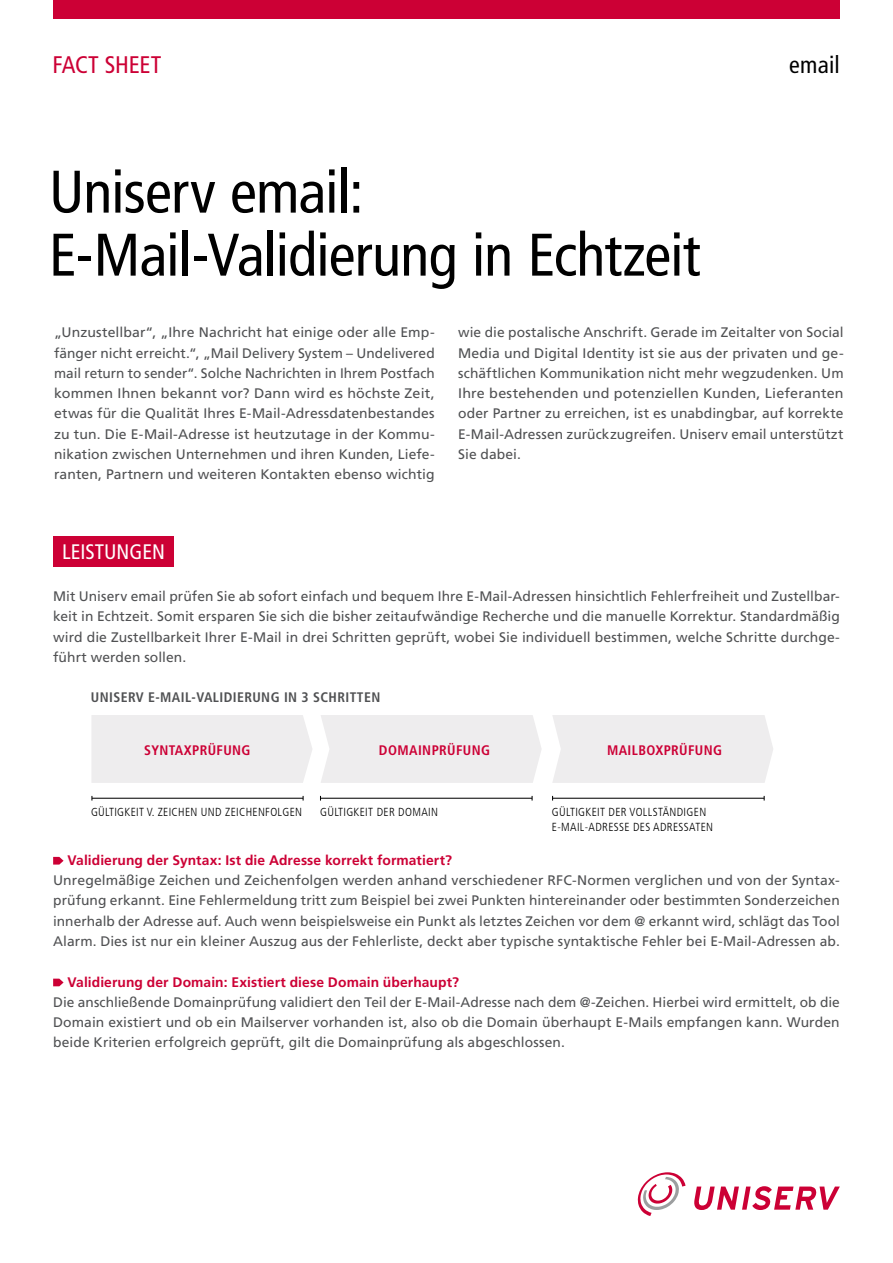
<style>
.page{position:relative;width:893px;height:1263px;background:#fff}
.page>*{position:absolute;margin:0;border:0;box-sizing:border-box;transform-origin:0 0}
.t1{font:condensed 60px/63px "Frutiger LT Com";letter-spacing:-.015em;color:#000}
.t2{font:condensed 24px "Frutiger LT Com";letter-spacing:-.01em;color:#cc0035}
.t3{font:condensed 24px "Frutiger LT Com";color:#000}
.t4{font:condensed 21px "Frutiger LT Com";color:#fff}
.t5{font:13.8px/20.2px "Frutiger LT Com";letter-spacing:.005em;color:#505153;text-align:justify}
.t6{font:700 13.8px "Frutiger LT Com";letter-spacing:.005em;color:#cc0035}
.t7{font:700 condensed 13.8px "Frutiger LT Com";letter-spacing:.03em;color:#cc0035}
.t8{font:700 condensed 13.8px "Frutiger LT Com";letter-spacing:.03em;color:#505153}
.t9{font:300 condensed 11.7px/15.1px "Frutiger LT Com";letter-spacing:.03em;color:#000}
</style>
<div class="page">
<div style="left:53px;top:0;width:787px;height:19px;background:#cc0035"></div>
<svg style="left:694px;top:1186px;width:146px;height:24px"></svg>
<svg style="left:638px;top:1172px;width:47px;height:44px"></svg>
<div style="left:53px;top:536px;width:121px;height:30px;background:#cc0035"></div>
<svg style="left:53px;top:857px;width:11px;height:7px"></svg>
<svg style="left:53px;top:979px;width:11px;height:7px"></svg>
<hr style="left:92px;top:798px;width:211px;height:1px;background:#000">
<hr style="left:320px;top:798px;width:212px;height:1px;background:#000">
<hr style="left:553px;top:798px;width:211px;height:1px;background:#000">
<div style="left:91px;top:715px;width:221px;height:68px;background:#eeedee"></div>
<div style="left:552px;top:715px;width:221px;height:68px;background:#eeedee"></div>
<div style="left:321px;top:715px;width:221px;height:68px;background:#eeedee"></div>
<h2 class="t2" style="left:52px;top:51px;width:111px">Fact Sheet</h2>
<h2 class="t3" style="left:789px;top:51px;width:52px">email</h2>
<h1 class="t1" style="left:49px;top:161px;width:653px">Uniserv email:<br>E-Mail-Validierung in Echtzeit</h1>
<p class="t5" style="left:54px;top:322px;width:382px">„Unzustellbar“, „Ihre Nachricht hat einige oder alle Emp&shy;fänger nicht erreicht.“, „Mail Delivery System – Undelivered mail return to sender“. Solche Nachrichten in Ihrem Postfach kommen Ihnen bekannt vor? Dann wird es höchste Zeit, etwas für die Qualität Ihres E-Mail-Adressdatenbestandes zu tun. Die E-Mail-Adresse ist heutzutage in der Kommu&shy;nikation zwischen Unternehmen und ihren Kunden, Liefe&shy;ranten, Partnern und weiteren Kontakten ebenso wichtig</p>
<p class="t5" style="left:458px;top:322px;width:387px">wie die postalische Anschrift. Gerade im Zeitalter von Social Media und Digital Identity ist sie aus der privaten und ge&shy;schäftlichen Kommunikation nicht mehr wegzudenken. Um Ihre bestehenden und potenziellen Kunden, Lieferanten oder Partner zu erreichen, ist es unabdingbar, auf korrekte E-Mail-Adressen zurückzugreifen. Uniserv email unterstützt Sie dabei.</p>
<h3 class="t4" style="left:62px;top:539px;width:104px">LEISTUNGEN</h3>
<p class="t5" style="left:53px;top:586px;width:788px">Mit Uniserv email prüfen Sie ab sofort einfach und bequem Ihre E-Mail-Adressen hinsichtlich Fehlerfreiheit und Zustellbar&shy;keit in Echtzeit. Somit ersparen Sie sich die bisher zeitaufwändige Recherche und die manuelle Korrektur. Standardmäßig wird die Zustellbarkeit Ihrer E-Mail in drei Schritten geprüft, wobei Sie individuell bestimmen, welche Schritte durchge&shy;führt werden sollen.</p>
<p class="t8" style="left:91px;top:689px;width:291px">UNISERV E-MAIL-VALIDIERUNG IN 3 SCHRITTEN</p>
<p class="t7" style="left:144px;top:742px;width:108px">SYNTAXPRÜFUNG</p>
<p class="t7" style="left:379px;top:742px;width:113px">DOMAINPRÜFUNG</p>
<p class="t7" style="left:607px;top:742px;width:117px">MAILBOXPRÜFUNG</p>
<p class="t9" style="left:91px;top:804px;width:213px">GÜLTIGKEIT V. ZEICHEN UND ZEICHENFOLGEN</p>
<p class="t9" style="left:320px;top:804px;width:119px">GÜLTIGKEIT DER DOMAIN</p>
<p class="t9" style="left:552px;top:804px;width:163px">GÜLTIGKEIT DER VOLLSTÄNDIGEN<br>E-MAIL-ADRESSE DES ADRESSATEN</p>
<p class="t6" style="left:67px;top:852px;width:386px">Validierung der Syntax: Ist die Adresse korrekt formatiert?</p>
<p class="t5" style="left:53px;top:870px;width:788px">Unregelmäßige Zeichen und Zeichenfolgen werden anhand verschiedener RFC-Normen verglichen und von der Syntax&shy;prüfung erkannt. Eine Fehlermeldung tritt zum Beispiel bei zwei Punkten hintereinander oder bestimmten Sonderzeichen innerhalb der Adresse auf. Auch wenn beispielsweise ein Punkt als letztes Zeichen vor dem @ erkannt wird, schlägt das Tool Alarm. Dies ist nur ein kleiner Auszug aus der Fehlerliste, deckt aber typische syntaktische Fehler bei E-Mail-Adressen ab.</p>
<p class="t6" style="left:67px;top:973px;width:393px">Validierung der Domain: Existiert diese Domain überhaupt?</p>
<p class="t5" style="left:53px;top:992px;width:788px">Die anschließende Domainprüfung validiert den Teil der E-Mail-Adresse nach dem @-Zeichen. Hierbei wird ermittelt, ob die Domain existiert und ob ein Mailserver vorhanden ist, also ob die Domain überhaupt E-Mails empfangen kann. Wurden beide Kriterien erfolgreich geprüft, gilt die Domainprüfung als abgeschlossen.</p>
</div>
